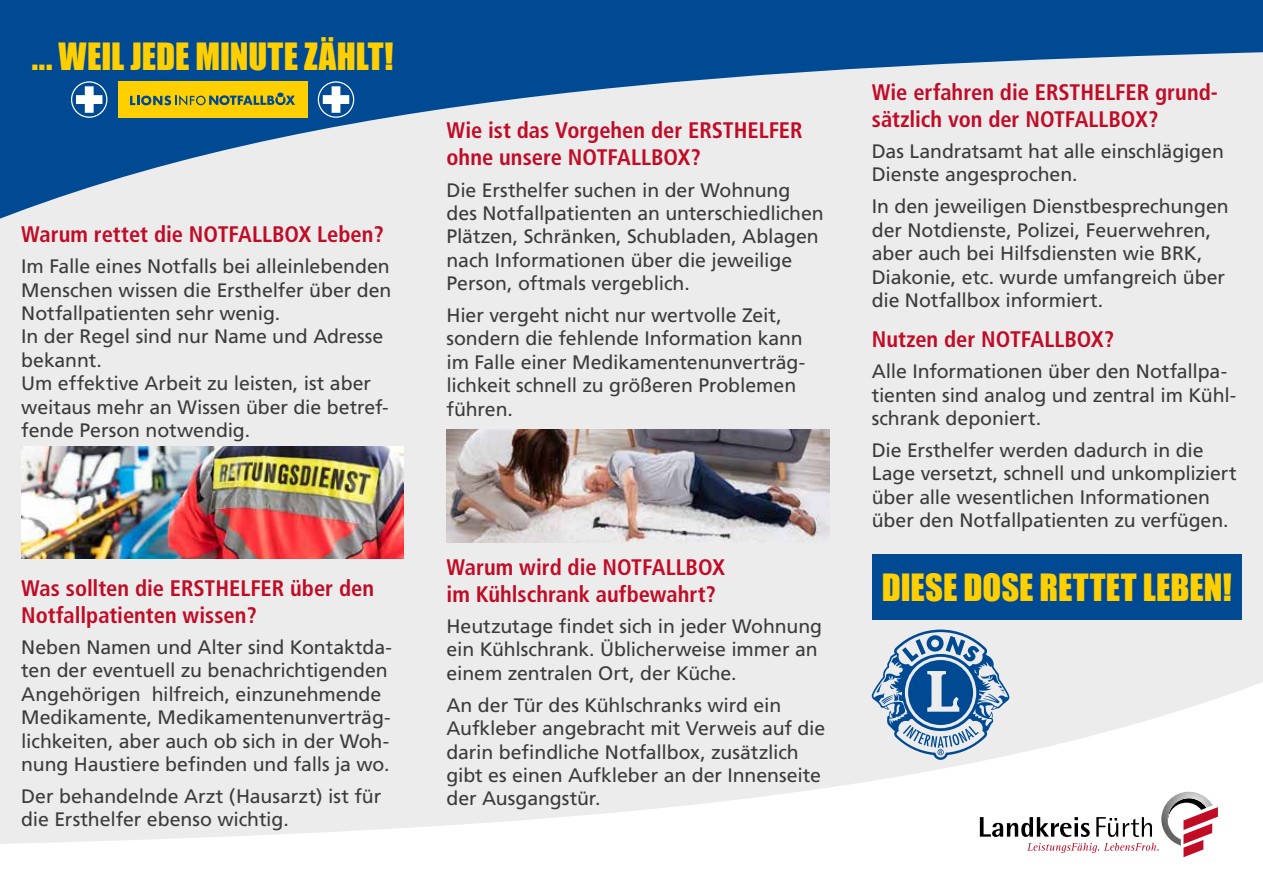
<style>
.page{position:relative;width:1263px;height:893px;background:#ececed}
.page>*{position:absolute;margin:0;border:0;box-sizing:border-box;transform-origin:0 0}
.t1{font:34.5px "Impact";color:#ffcf00}
.t2{font:700 condensed 22.5px/27px "Frutiger";color:#c10c26}
.t3{font:19.5px/23.4px "Frutiger";letter-spacing:-.005em;color:#3b3b3a}
</style>
<div class="page">
<svg style="left:0;top:0;width:1263px;height:219px"></svg>
<svg style="left:0;top:682px;width:1263px;height:211px"></svg>
<svg style="left:980px;top:792px;width:238px;height:65px;background:#e5dfdf"></svg>
<img style="left:1161px;top:792px;width:52px;height:53px">
<div style="left:872px;top:555px;width:370px;height:65px;background:#004a93"></div>
<svg style="left:872px;top:630px;width:137px;height:130px"></svg>
<div style="left:71px;top:81px;width:36px;height:37px;border:1px solid #fff;border-radius:50%"></div>
<svg style="left:76px;top:86px;width:26px;height:27px"></svg>
<div style="left:118px;top:82px;width:189px;height:36px;background:#ffcf00"></div>
<svg style="left:130px;top:93px;width:165px;height:13px"></svg>
<div style="left:318px;top:81px;width:36px;height:37px;border:1px solid #fff;border-radius:50%"></div>
<svg style="left:323px;top:86px;width:26px;height:27px"></svg>
<img style="left:21px;top:446px;width:383px;height:113px">
<img style="left:446px;top:430px;width:383px;height:112px">
<h1 class="t1" style="left:32px;top:29px;width:363px">... WEIL JEDE MINUTE ZÄHLT!</h1>
<p class="t2" style="left:21px;top:221px;width:364px">Warum rettet die NOTFALLBOX Leben?</p>
<p class="t3" style="left:21px;top:254px;width:372px">Im Falle eines Notfalls bei alleinlebenden Menschen wissen die Ersthelfer über den Notfallpatienten sehr wenig.<br>In der Regel sind nur Name und Adresse bekannt.<br>Um effektive Arbeit zu leisten, ist aber weitaus mehr an Wissen über die betref&shy;fende Person notwendig.</p>
<p class="t2" style="left:21px;top:575px;width:354px">Was sollten die ERSTHELFER über den<br>Notfallpatienten wissen?</p>
<p class="t3" style="left:21px;top:635px;width:372px">Neben Namen und Alter sind Kontaktda&shy;ten der eventuell zu benachrichtigenden Angehörigen hilfreich, einzunehmende Medikamente, Medikamentenunverträg&shy;lichkeiten, aber auch ob sich in der Woh&shy;nung Haustiere befinden und falls ja wo.</p>
<p class="t3" style="left:21px;top:784px;width:361px">Der behandelnde Arzt (Hausarzt) ist für die Ersthelfer ebenso wichtig.</p>
<p class="t2" style="left:446px;top:117px;width:358px">Wie ist das Vorgehen der ERSTHELFER ohne unsere NOTFALLBOX?</p>
<p class="t3" style="left:446px;top:178px;width:379px">Die Ersthelfer suchen in der Wohnung des Notfallpatienten an unterschiedlichen Plätzen, Schränken, Schubladen, Ablagen nach Informationen über die jeweilige Person, oftmals vergeblich.</p>
<p class="t3" style="left:446px;top:303px;width:360px">Hier vergeht nicht nur wertvolle Zeit, sondern die fehlende Information kann im Falle einer Medikamentenunverträg&shy;lichkeit schnell zu größeren Problemen führen.</p>
<p class="t2" style="left:446px;top:554px;width:280px">Warum wird die NOTFALLBOX im Kühlschrank aufbewahrt?</p>
<p class="t3" style="left:446px;top:614px;width:377px">Heutzutage findet sich in jeder Wohnung ein Kühlschrank. Üblicherweise immer an einem zentralen Ort, der Küche.</p>
<p class="t3" style="left:446px;top:693px;width:380px">An der Tür des Kühlschranks wird ein Aufkleber angebracht mit Verweis auf die darin befindliche Notfallbox, zusätzlich gibt es einen Aufkleber an der Innenseite der Ausgangstür.</p>
<p class="t2" style="left:872px;top:79px;width:348px">Wie erfahren die ERSTHELFER grund&shy;sätzlich von der NOTFALLBOX?</p>
<p class="t3" style="left:872px;top:139px;width:354px">Das Landratsamt hat alle einschlägigen<br>Dienste angesprochen.</p>
<p class="t3" style="left:872px;top:195px;width:358px">In den jeweiligen Dienstbesprechungen der Notdienste, Polizei, Feuerwehren, aber auch bei Hilfsdiensten wie BRK, Diakonie, etc. wurde umfangreich über die Notfallbox informiert.</p>
<p class="t2" style="left:872px;top:326px;width:244px">Nutzen der NOTFALLBOX?</p>
<p class="t3" style="left:872px;top:360px;width:366px">Alle Informationen über den Notfallpa&shy;tienten sind analog und zentral im Kühl&shy;schrank deponiert.</p>
<p class="t3" style="left:872px;top:438px;width:366px">Die Ersthelfer werden dadurch in die Lage versetzt, schnell und unkompliziert über alle wesentlichen Informationen über den Notfallpatienten zu verfügen.</p>
<h1 class="t1" style="left:882px;top:561px;width:351px">DIESE DOSE RETTET LEBEN!</h1>
</div>
